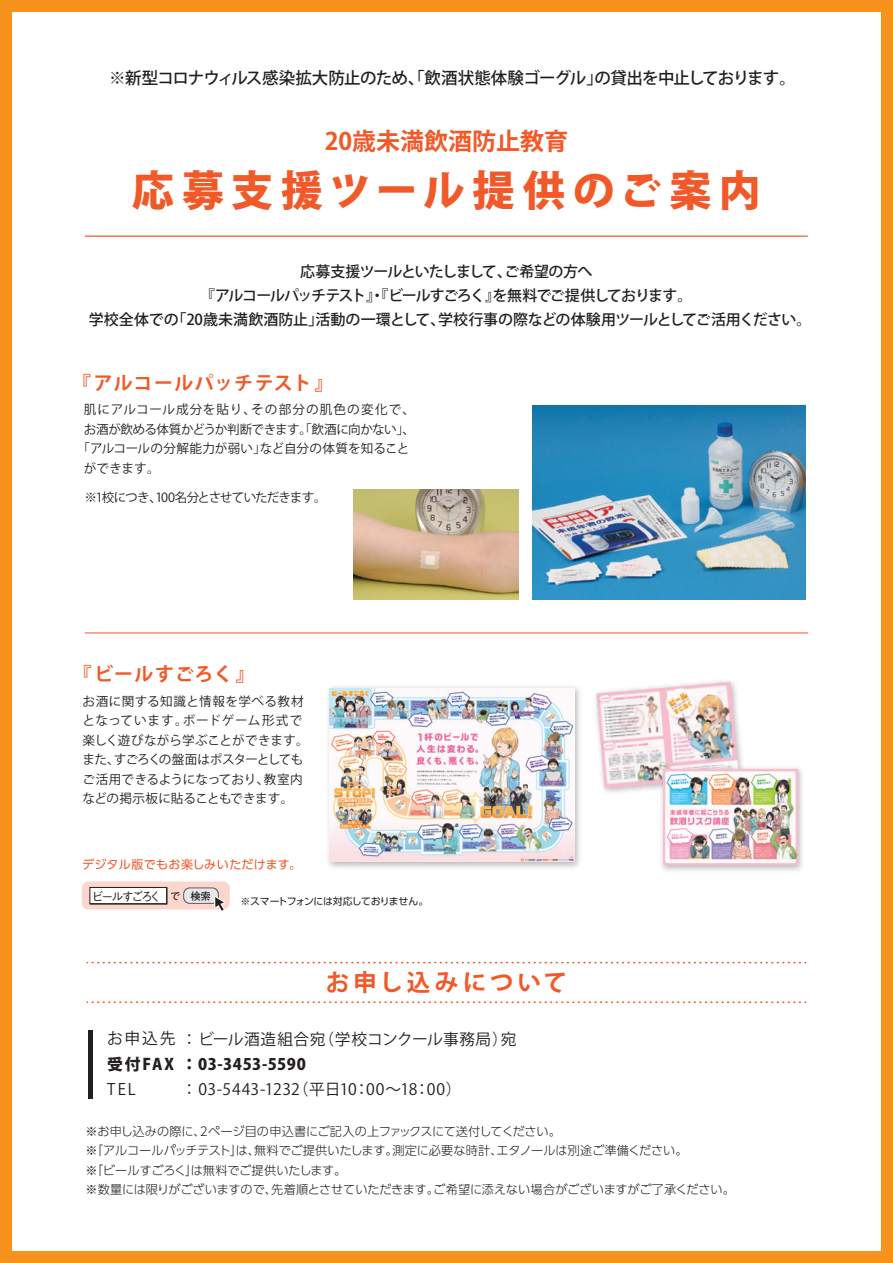
<style>
.page{position:relative;width:893px;height:1263px;background:#f7931d}
.page>*{position:absolute;margin:0;border:0;box-sizing:border-box;transform-origin:0 0}
.t1{font:800 42px "Koz Go Pro";letter-spacing:.18em;color:#f15929}
.t2{font:700 24px "Koz Go Pro";color:#f15929}
.t3{font:700 23.7px "Koz Go Pro";letter-spacing:.16em;color:#f15929}
.t4{font:700 18.9px "Koz Go Pro";letter-spacing:.05em;color:#f15929}
.t5{font:500 16.5px "Koz Go Pro";letter-spacing:-.045em;color:#231f20}
.t6{font:15.75px "Koz Go Pro";letter-spacing:.025em;color:#231f20}
.t7{font:800 15.75px "Koz Go Pro";letter-spacing:.045em;color:#231f20}
.t8{font:500 15px/24px "Koz Go Pro";letter-spacing:-.045em;color:#231f20;text-align:center}
.t9{font:12.6px/19.5px "Koz Go Pro";letter-spacing:-.005em;color:#231f20}
.t10{font:12.6px "Koz Go Pro";letter-spacing:-.04em;color:#231f20}
.t11{font:12.6px "Koz Go Pro";letter-spacing:.08em;color:#231f20}
.t12{font:12.6px "Koz Go Pro";letter-spacing:-.07em;color:#231f20}
.t13{font:300 12.15px/19px "UD Shin Go Pro";letter-spacing:-.01em;color:#231f20}
.t14{font:12px "UD Shin Go Pro";letter-spacing:.02em;color:#f15929}
.t15{font:500 12px "Gothic BBB Pro";letter-spacing:-.19em;color:#231f20}
.t16{font:700 10.35px "Futo Go B101 Pro";color:#231f20}
.t17{font:9.9px "UD Shin Go Pro";letter-spacing:-.055em;color:#231f20}
</style>
<div class="page">
<div style="left:12px;top:12px;width:869px;height:1239px;background:#fff"></div>
<svg style="left:87px;top:962px;width:719px;height:1px"></svg>
<hr style="left:85px;top:236px;width:722px;height:1px;background:#f15929">
<div style="left:88px;top:1030px;width:5px;height:69px;background:#231f20"></div>
<svg style="left:87px;top:1001px;width:719px;height:2px"></svg>
<img style="left:532px;top:405px;width:274px;height:195px">
<img style="left:354px;top:489px;width:164px;height:110px">
<hr style="left:85px;top:632px;width:723px;height:1px;background:#f15929">
<img style="left:328px;top:686px;width:252px;height:182px">
<img style="left:330px;top:689px;width:244px;height:173px">
<img style="left:595px;top:681px;width:147px;height:112px">
<img style="left:596px;top:682px;width:143px;height:106px">
<img style="left:656px;top:763px;width:146px;height:108px">
<img style="left:663px;top:770px;width:135px;height:95px">
<div style="left:82px;top:881px;width:148px;height:28px;background:#fcd6cd;border-radius:7px"></div>
<svg style="left:89px;top:887px;width:79px;height:18px"></svg>
<svg style="left:183px;top:887px;width:36px;height:17px"></svg>
<div style="left:184px;top:888px;width:34px;height:15px;background:#e6e7e9;border-radius:6px"></div>
<svg style="left:213px;top:893px;width:16px;height:18px"></svg>
<h3 class="t5" style="left:109px;top:67px;width:688px">※新型コロナウィルス感染拡大防止のため、「飲酒状態体験ゴーグル」の貸出を中止しております。</h3>
<h2 class="t2" style="left:325px;top:126px;width:245px">20歳未満飲酒防止教育</h2>
<h1 class="t1" style="left:132px;top:163px;width:630px">応募支援ツール提供のご案内</h1>
<p class="t8" style="left:89px;top:260px;width:724px">応募支援ツールといたしまして、ご希望の方へ<br>『アルコールパッチテスト』・『ビールすごろく』を無料でご提供しております。<br>学校全体での「20歳未満飲酒防止」活動の一環として、学校行事の際などの体験用ツールとしてご活用ください。</p>
<h3 class="t4" style="left:72px;top:371px;width:263px">『アルコールパッチテスト』</h3>
<p class="t11" style="left:84px;top:401px;width:333px">肌にアルコール成分を貼り、その部分の肌色の変化で、</p>
<p class="t10" style="left:84px;top:421px;width:333px">お酒が飲める体質かどうか判断できます。「飲酒に向かない」、</p>
<p class="t9" style="left:77px;top:439px;width:334px">「アルコールの分解能力が弱い」など自分の体質を知ること</p>
<p class="t9" style="left:84px;top:459px;width:77px">ができます。</p>
<p class="t12" style="left:85px;top:489px;width:243px">※1校につき、100名分とさせていただきます。</p>
<h3 class="t4" style="left:73px;top:662px;width:183px">『ビールすごろく』</h3>
<p class="t9" style="left:82px;top:692px;width:228px">お酒に関する知識と情報を学べる教材となっています。ボードゲーム形式で楽しく遊びながら学ぶことができます。また、すごろくの盤面はポスターとしてもご活用できるようになっており、教室内などの掲示板に貼ることもできます。</p>
<p class="t14" style="left:82px;top:854px;width:220px">デジタル版でもお楽しみいただけます。</p>
<p class="t15" style="left:92px;top:886px;width:71px">ビールすごろく</p>
<p class="t16" style="left:170px;top:887px;width:42px">で 検索</p>
<p class="t17" style="left:240px;top:893px;width:189px">※スマートフォンには対応しておりません。</p>
<h3 class="t3" style="left:326px;top:967px;width:243px">お申し込みについて</h3>
<p class="t6" style="left:107px;top:1029px;width:411px">お申込先： ビール酒造組合宛（学校コンクール事務局）宛</p>
<p class="t7" style="left:182px;top:1054px;width:126px">： 03-3453-5590</p>
<p class="t6" style="left:182px;top:1079px;width:282px">： 03-5443-1232（平日10：00～18：00）</p>
<p class="t7" style="left:107px;top:1054px;width:68px">受付FAX</p>
<p class="t6" style="left:107px;top:1079px;width:30px">TEL</p>
<p class="t13" style="left:85px;top:1122px;width:651px">※お申し込みの際に、2ページ目の申込書にご記入の上ファックスにて送付してください。　<br>※「アルコールパッチテスト」は、無料でご提供いたします。測定に必要な時計、エタノールは別途ご準備ください。　<br>※「ビールすごろく」は無料でご提供いたします。<br>※数量には限りがございますので、先着順とさせていただきます。ご希望に添えない場合がございますがご了承ください。</p>
</div>
